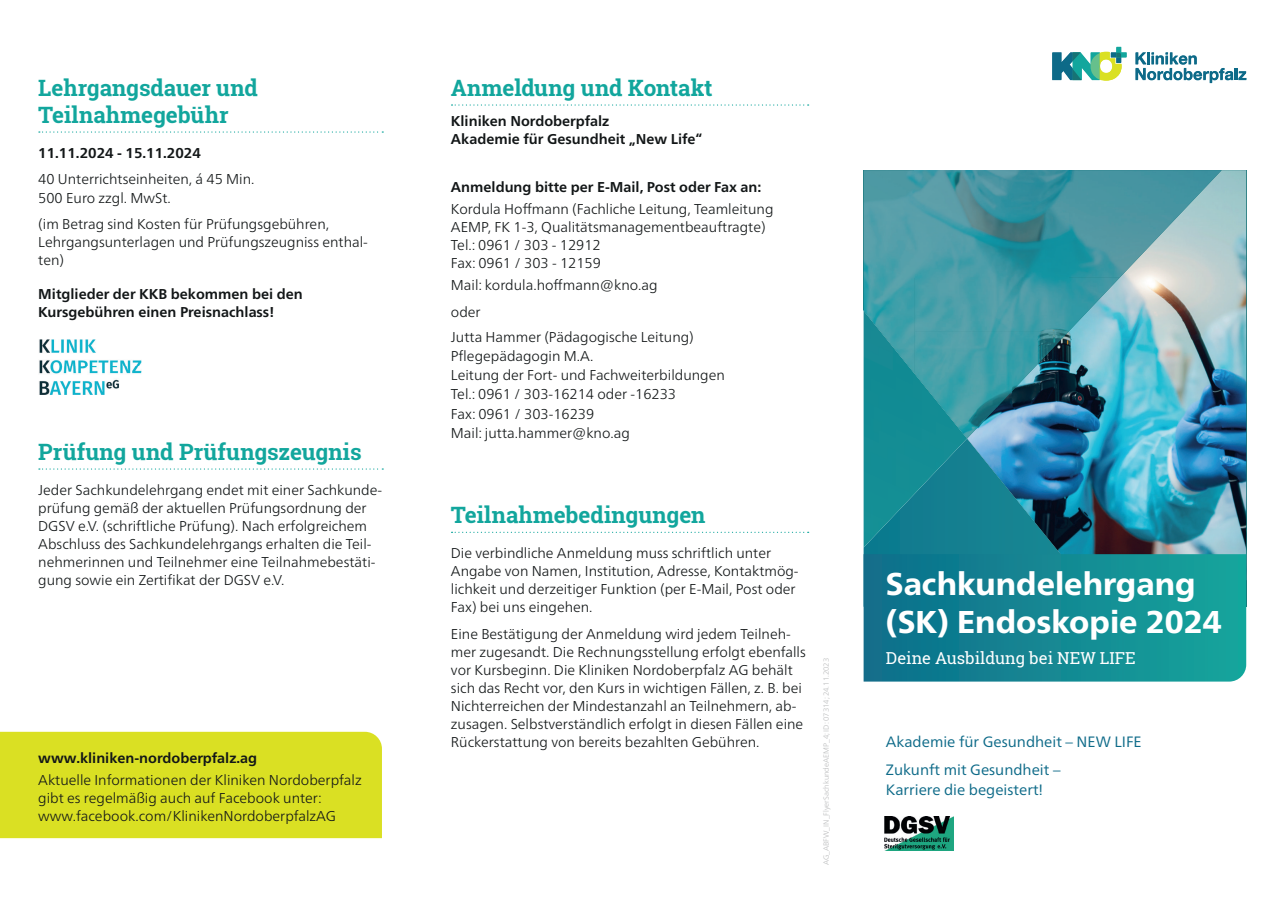
<style>
.page{position:relative;width:1272px;height:902px;background:#fff}
.page>*{position:absolute;margin:0;border:0;box-sizing:border-box;transform-origin:0 0}
.t1{font:800 31.5px/37.5px "Frutiger Neue LT Pro";color:#fff}
.t2{font:700 22.5px/27px "Roboto Slab";letter-spacing:-.005em;color:#12a69d}
.t3{font:16.5px "Roboto Slab";color:#fff}
.t4{font:15px/28px "Frutiger Neue LT Pro";color:#0d6a88}
.t5{font:300 14.25px/18px "Frutiger Neue LT Pro";color:#121617}
.t6{font:700 14.25px/17.2px "Frutiger Neue LT Pro";color:#121617}
.t7{font:300 7.5px "Frutiger Neue LT Pro";color:#bbbcbd}
</style>
<div class="page">
<svg style="left:451px;top:104px;width:357px;height:2px"></svg>
<svg style="left:451px;top:531px;width:357px;height:2px"></svg>
<svg style="left:39px;top:131px;width:344px;height:2px"></svg>
<svg style="left:39px;top:468px;width:344px;height:1px"></svg>
<div style="left:0;top:731px;width:382px;height:107px;background:#dae023"></div>
<img style="left:967px;top:170px;width:279px;height:384px">
<img style="left:863px;top:374px;width:104px;height:173px">
<img style="left:914px;top:170px;width:307px;height:107px">
<img style="left:863px;top:170px;width:51px;height:204px">
<img style="left:914px;top:277px;width:205px;height:54px">
<img style="left:914px;top:331px;width:154px;height:54px">
<img style="left:923px;top:385px;width:95px;height:53px">
<svg style="left:1135px;top:52px;width:111px;height:31px"></svg>
<svg style="left:1052px;top:47px;width:74px;height:34px"></svg>
<svg style="left:863px;top:554px;width:383px;height:127px;background:#138993"></svg>
<img style="left:884px;top:816px;width:69px;height:34px">
<img style="left:39px;top:339px;width:103px;height:55px">
<h2 class="t2" style="left:38px;top:74px;width:221px">Lehrgangsdauer und<br>Teilnahmegebühr</h2>
<p class="t6" style="left:38px;top:144px;width:164px">11.11.2024 - 15.11.2024</p>
<p class="t5" style="left:38px;top:170px;width:218px">40 Unterrichtseinheiten, á 45 Min.<br>500 Euro zzgl. MwSt.</p>
<p class="t5" style="left:38px;top:215px;width:331px">(im Betrag sind Kosten für Prüfungsgebühren,<br>Lehrgangsunterlagen und Prüfungszeugniss enthal&shy;ten)</p>
<p class="t6" style="left:38px;top:285px;width:266px">Mitglieder der KKB bekommen bei den<br>Kursgebühren einen Preisnachlass!</p>
<h2 class="t2" style="left:38px;top:438px;width:325px">Prüfung und Prüfungszeugnis</h2>
<p class="t5" style="left:38px;top:481px;width:345px">Jeder Sachkundelehrgang endet mit einer Sachkunde&shy;prüfung gemäß der aktuellen Prüfungsordnung der DGSV e.V. (schriftliche Prüfung). Nach erfolgreichem Abschluss des Sachkundelehrgangs erhalten die Teil&shy;nehmerinnen und Teilnehmer eine Teilnahmebestäti&shy;gung sowie ein Zertifikat der DGSV e.V.</p>
<p class="t6" style="left:38px;top:749px;width:220px">www.kliniken-nordoberpfalz.ag</p>
<p class="t5" style="left:38px;top:770px;width:325px">Aktuelle Informationen der Kliniken Nordoberpfalz gibt es regelmäßig auch auf Facebook unter: www.facebook.com/KlinikenNordoberpfalzAG</p>
<h2 class="t2" style="left:451px;top:74px;width:263px">Anmeldung und Kontakt</h2>
<p class="t6" style="left:451px;top:113px;width:253px">Kliniken Nordoberpfalz<br>Akademie für Gesundheit „New Life“</p>
<p class="t6" style="left:451px;top:178px;width:312px">Anmeldung bitte per E-Mail, Post oder Fax an:</p>
<p class="t5" style="left:451px;top:200px;width:324px">Kordula Hoffmann (Fachliche Leitung, Teamleitung AEMP, FK 1-3, Qualitätsmanagementbeauftragte)<br>Tel.: 0961 / 303 - 12912<br>Fax: 0961 / 303 - 12159</p>
<p class="t5" style="left:451px;top:272px;width:208px;line-height:26.5px">Mail: kordula.hoffmann@kno.ag oder</p>
<p class="t5" style="left:451px;top:327px;width:275px;line-height:19.2px">Jutta Hammer (Pädagogische Leitung)<br>Pflegepädagogin M.A.<br>Leitung der Fort- und Fachweiterbildungen<br>Tel.: 0961 / 303-16214 oder -16233<br>Fax: 0961 / 303-16239<br>Mail: jutta.hammer@kno.ag</p>
<h2 class="t2" style="left:451px;top:501px;width:256px">Teilnahmebedingungen</h2>
<p class="t5" style="left:451px;top:544px;width:349px">Die verbindliche Anmeldung muss schriftlich unter Angabe von Namen, Institution, Adresse, Kontaktmög&shy;lichkeit und derzeitiger Funktion (per E-Mail, Post oder Fax) bei uns eingehen.</p>
<p class="t5" style="left:451px;top:624px;width:356px">Eine Bestätigung der Anmeldung wird jedem Teilneh&shy;mer zugesandt. Die Rechnungsstellung erfolgt ebenfalls vor Kursbeginn. Die Kliniken Nordoberpfalz AG behält sich das Recht vor, den Kurs in wichtigen Fällen, z. B. bei Nichterreichen der Mindestanzahl an Teilnehmern, ab&shy;zusagen. Selbstverständlich erfolgt in diesen Fällen eine Rückerstattung von bereits bezahlten Gebühren.</p>
<p class="t7" style="left:821px;top:865px;width:209px;rotate:-90deg">AG_ABFW_IN_FlyerSachkundeAEMP_4; ID: 07314; 24.11.2023</p>
<h1 class="t1" style="left:885px;top:565px;width:337px">Sachkundelehrgang (SK) Endoskopie 2024</h1>
<p class="t3" style="left:885px;top:646px;width:251px">Deine Ausbildung bei NEW LIFE</p>
<p class="t4" style="left:885px;top:728px;width:257px">Akademie für Gesundheit – NEW LIFE<br>Zukunft mit Gesundheit –</p>
<p class="t4" style="left:885px;top:775px;width:159px">Karriere die begeistert!</p>
</div>
